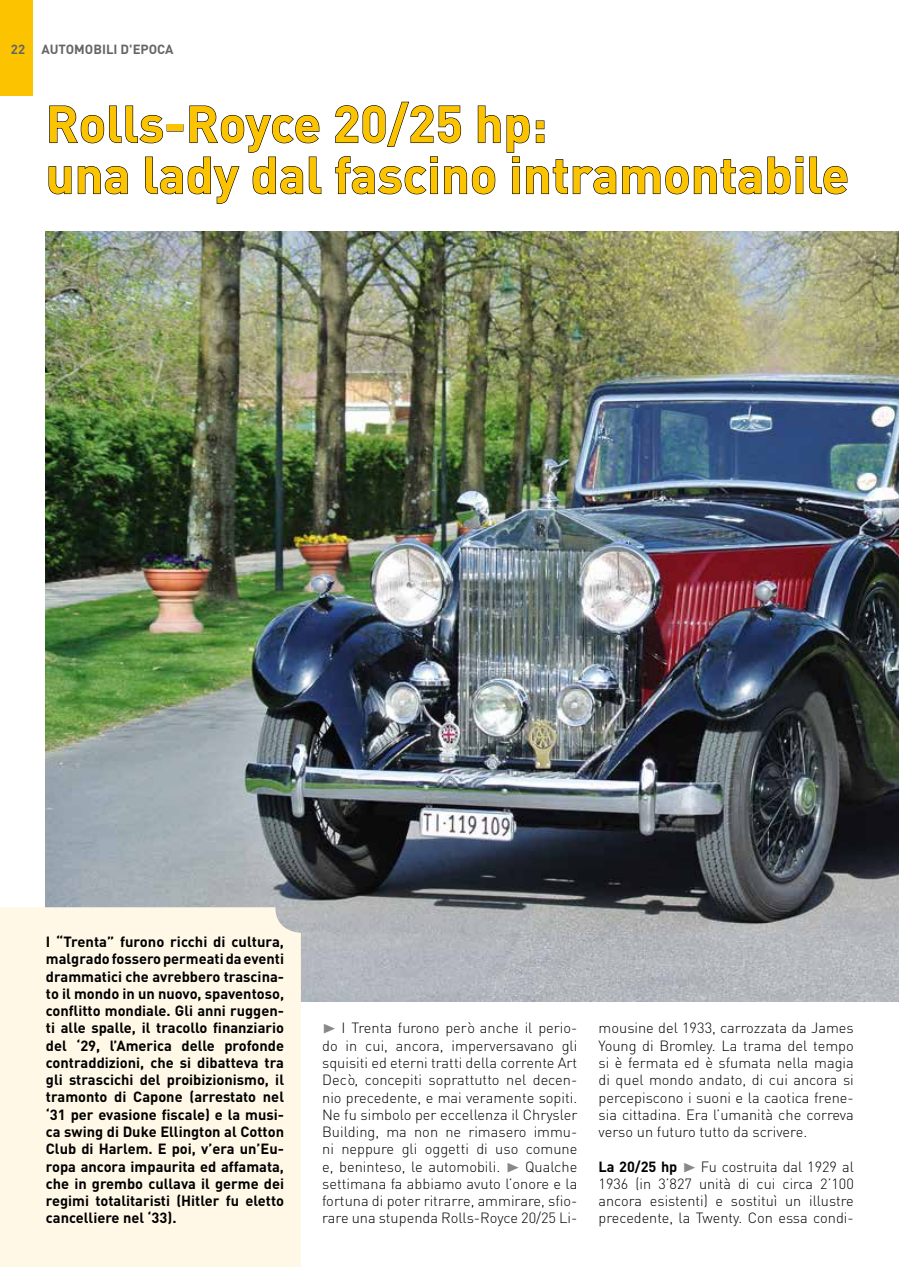
<style>
.page{position:relative;width:899px;height:1267px;background:#fff}
.page>*{position:absolute;margin:0;border:0;box-sizing:border-box;transform-origin:0 0}
.t1{font:700 51px/51px "DIN";color:#fcc400}
.t2{font:300 14.7px/17.2px "DIN";color:#000;text-align:justify}
.t3{font:700 14.7px/17.2px "DIN";color:#000;text-align:justify}
.t4{font:700 13.2px "DIN";color:#646567}
.s1{font-family:"Zeal";font-weight:400;font-size:14.25px;color:#87888a}
.s2{font-weight:700}
</style>
<div class="page">
<div style="left:0;top:0;width:33px;height:96px;background:#fcc400"></div>
<svg style="left:48px;top:105px;width:274px;height:99px"></svg>
<svg style="left:335px;top:101px;width:513px;height:94px"></svg>
<img style="left:46px;top:232px;width:853px;height:769px">
<div style="left:0;top:907px;width:301px;height:359px;background:#fff8e7"></div>
<svg style="left:0;top:1264px;width:4px;height:3px"></svg>
<p class="t4" style="left:11px;top:41px;width:164px">22 AUTOMOBILI D'EPOCA</p>
<h1 class="t1" style="left:46px;top:96px;width:805px">Rolls-Royce 20/25 hp:<br>una lady dal fascino intramontabile</h1>
<p class="t3" style="left:46px;top:932px;width:240px">I “Trenta” furono ricchi di cultura, malgrado fossero permeati da eventi drammatici che avrebbero trascina&shy;to il mondo in un nuovo, spaventoso, conflitto mondiale. Gli anni ruggen&shy;ti alle spalle, il tracollo finanziario del ‘29, l’America delle profonde contraddizioni, che si dibatteva tra gli strascichi del proibizionismo, il tramonto di Capone (arrestato nel ‘31 per evasione fiscale) e la musi&shy;ca swing di Duke Ellington al Cotton Club di Harlem. E poi, v’era un’Eu&shy;ropa ancora impaurita ed affamata, che in grembo cullava il germe dei regimi totalitaristi (Hitler fu eletto cancelliere nel ‘33).</p>
<p class="t2" style="left:322px;top:1019px;width:257px"><span class="s1">®</span> I Trenta furono però anche il perio&shy;do in cui, ancora, imperversavano gli squisiti ed eterni tratti della corrente Art Decò, concepiti soprattutto nel decen&shy;nio precedente, e mai veramente sopiti.<br>Ne fu simbolo per eccellenza il Chrysler Building, ma non ne rimasero immu&shy;ni neppure gli oggetti di uso comune e, beninteso, le automobili. <span class="s1">®</span> Qualche settimana fa abbiamo avuto l’onore e la fortuna di poter ritrarre, ammirare, sfio&shy;rare una stupenda Rolls-Royce 20/25 Li-</p>
<p class="t2" style="left:598px;top:1019px;width:257px">mousine del 1933, carrozzata da James Young di Bromley. La trama del tempo si è fermata ed è sfumata nella magia di quel mondo andato, di cui ancora si percepiscono i suoni e la caotica frene&shy;sia cittadina. Era l’umanità che correva verso un futuro tutto da scrivere.</p>
<p class="t2" style="left:598px;top:1157px;width:257px"><span class="s2">La 20/25 hp</span> <span class="s1">®</span> Fu costruita dal 1929 al 1936 (in 3’827 unità di cui circa 2’100 ancora esistenti) e sostituì un illustre precedente, la Twenty. Con essa condi-</p>
</div>
